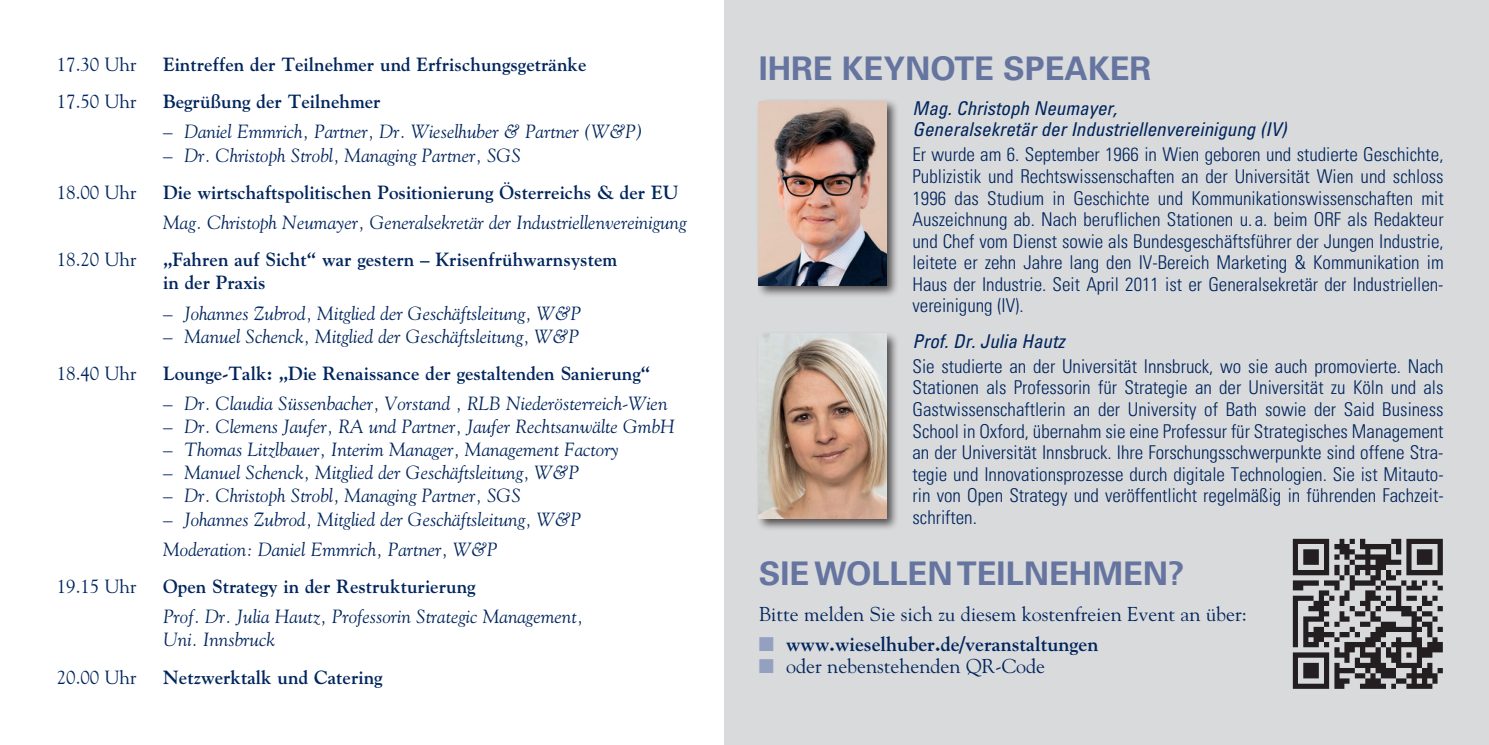
<style>
.page{position:relative;width:1489px;height:745px;background:#fff}
.page>*{position:absolute;margin:0;border:0;box-sizing:border-box;transform-origin:0 0}
.t1{font:700 32.5px "Univers LT Pro 65";color:#65759f}
.t2{font:20px "Goudy Std";color:#00255d}
.t3{font:700 20px "Goudy Std";color:#00255d}
.t4{font:300 condensed 19px/21.5px "Univers LT Pro";color:#00255d;text-align:justify}
.t5{font:italic 19px/30.2px "Goudy Std";color:#00255d}
.t6{font:700 19px/23px "Goudy Std";color:#00255d}
.t7{font:italic condensed 19px/21.5px "Univers LT Pro";color:#00255d}
.t8{font:19px "Goudy Std";color:#00255d}
.s1{font-style:normal}
.s2{color:#94a0c0}
</style>
<div class="page">
<div style="left:724px;top:0;width:764px;height:744px;background:#d9dadc"></div>
<img style="left:1292px;top:538px;width:151px;height:151px">
<div style="left:755px;top:98px;width:144px;height:200px;background:#231f20;opacity:.75"></div>
<img style="left:758px;top:101px;width:128px;height:184px">
<div style="left:755px;top:331px;width:144px;height:199px;background:#231f20;opacity:.75"></div>
<img style="left:758px;top:333px;width:128px;height:185px">
<p class="t8" style="left:57px;top:52px;width:81px">17.30 Uhr</p>
<p class="t6" style="left:163px;top:53px;width:425px">Eintreffen der Teilnehmer und Erfrischungsgetränke</p>
<p class="t8" style="left:57px;top:90px;width:81px">17.50 Uhr</p>
<p class="t6" style="left:163px;top:90px;width:219px">Begrüßung der Teilnehmer</p>
<p class="t5" style="left:163px;top:116px;width:481px"><span class="s1">–</span> Daniel Emmrich, Partner, Dr. Wieselhuber &amp; Partner (W&amp;P)</p>
<p class="t5" style="left:163px;top:140px;width:359px"><span class="s1">–</span> Dr. Christoph Strobl, Managing Partner, SGS</p>
<p class="t8" style="left:57px;top:180px;width:81px">18.00 Uhr</p>
<p class="t6" style="left:163px;top:180px;width:517px">Die wirtschaftspolitischen Positionierung Österreichs &amp; der EU</p>
<p class="t5" style="left:163px;top:207px;width:525px">Mag. Christoph Neumayer, Generalsekretär der Industriellenvereinigung</p>
<p class="t8" style="left:57px;top:248px;width:81px">18.20 Uhr</p>
<p class="t6" style="left:163px;top:248px;width:455px">„Fahren auf Sicht“ war gestern – Krisenfrühwarnsystem in der Praxis</p>
<p class="t5" style="left:163px;top:297px;width:419px"><span class="s1">–</span> Johannes Zubrod, Mitglied der Geschäftsleitung, W&amp;P</p>
<p class="t5" style="left:163px;top:320px;width:417px"><span class="s1">–</span> Manuel Schenck, Mitglied der Geschäftsleitung, W&amp;P</p>
<p class="t8" style="left:57px;top:361px;width:81px">18.40 Uhr</p>
<p class="t6" style="left:163px;top:361px;width:489px">Lounge-Talk: „Die Renaissance der gestaltenden Sanierung“</p>
<p class="t5" style="left:163px;top:388px;width:506px"><span class="s1">–</span> Dr. Claudia Süssenbacher, Vorstand , RLB Niederösterreich-Wien</p>
<p class="t5" style="left:163px;top:411px;width:513px"><span class="s1">–</span> Dr. Clemens Jaufer, RA und Partner, Jaufer Rechtsanwälte GmbH</p>
<p class="t5" style="left:163px;top:434px;width:457px"><span class="s1">–</span> Thomas Litzlbauer, Interim Manager, Management Factory</p>
<p class="t5" style="left:163px;top:457px;width:417px"><span class="s1">–</span> Manuel Schenck, Mitglied der Geschäftsleitung, W&amp;P</p>
<p class="t5" style="left:163px;top:480px;width:359px"><span class="s1">–</span> Dr. Christoph Strobl, Managing Partner, SGS</p>
<p class="t5" style="left:163px;top:503px;width:419px"><span class="s1">–</span> Johannes Zubrod, Mitglied der Geschäftsleitung, W&amp;P<br>Moderation: Daniel Emmrich, Partner, W&amp;P</p>
<p class="t8" style="left:57px;top:574px;width:81px">19.15 Uhr</p>
<p class="t6" style="left:163px;top:574px;width:314px">Open Strategy in der Restrukturierung</p>
<p class="t5" style="left:163px;top:604px;width:421px;line-height:23px">Prof. Dr. Julia Hautz, Professorin Strategic Management,<br>Uni. Innsbruck</p>
<p class="t8" style="left:57px;top:664px;width:81px">20.00 Uhr</p>
<p class="t6" style="left:163px;top:665px;width:221px">Netzwerktalk und Catering</p>
<h1 class="t1" style="left:758px;top:46px;width:394px">IHRE KEYNOTE SPEAKER</h1>
<p class="t7" style="left:912px;top:97px;width:375px">Mag. Christoph Neumayer,<br>Generalsekretär der Industriellenvereinigung (IV)</p>
<p class="t4" style="left:912px;top:143px;width:532px">Er wurde am 6. September 1966 in Wien geboren und studierte Geschichte, Publizistik und Rechtswissenschaften an der Universität Wien und schloss 1996 das Studium in Geschichte und Kommunikationswissenschaften mit Auszeichnung ab. Nach beruflichen Stationen u. a. beim ORF als Redakteur und Chef vom Dienst sowie als Bundesgeschäftsführer der Jungen Industrie, leitete er zehn Jahre lang den IV-Bereich Marketing &amp; Kommunikation im Haus der Industrie. Seit April 2011 ist er Generalsekretär der Industriellen&shy;vereinigung (IV).</p>
<p class="t7" style="left:912px;top:329px;width:154px">Prof. Dr. Julia Hautz</p>
<p class="t4" style="left:912px;top:354px;width:532px">Sie studierte an der Universität Innsbruck, wo sie auch promovierte. Nach Stationen als Professorin für Strategie an der Universität zu Köln und als Gastwissenschaftlerin an der University of Bath sowie der Said Business School in Oxford, übernahm sie eine Professur für Strategisches Management an der Universität Innsbruck. Ihre Forschungsschwerpunkte sind offene Stra&shy;tegie und Innovationsprozesse durch digitale Technologien. Sie ist Mitauto&shy;rin von Open Strategy und veröffentlicht regelmäßig in führenden Fachzeit&shy;schriften.</p>
<h1 class="t1" style="left:758px;top:550px;width:427px">SIE WOLLEN TEILNEHMEN?</h1>
<p class="t2" style="left:758px;top:601px;width:489px">Bitte melden Sie sich zu diesem kostenfreien Event an über:</p>
<p class="t3" style="left:758px;top:631px;width:341px"><span class="s2">■</span> www.wieselhuber.de/veranstaltungen</p>
<p class="t2" style="left:758px;top:653px;width:288px"><span class="s2">■</span> oder nebenstehenden QR-Code</p>
</div>
